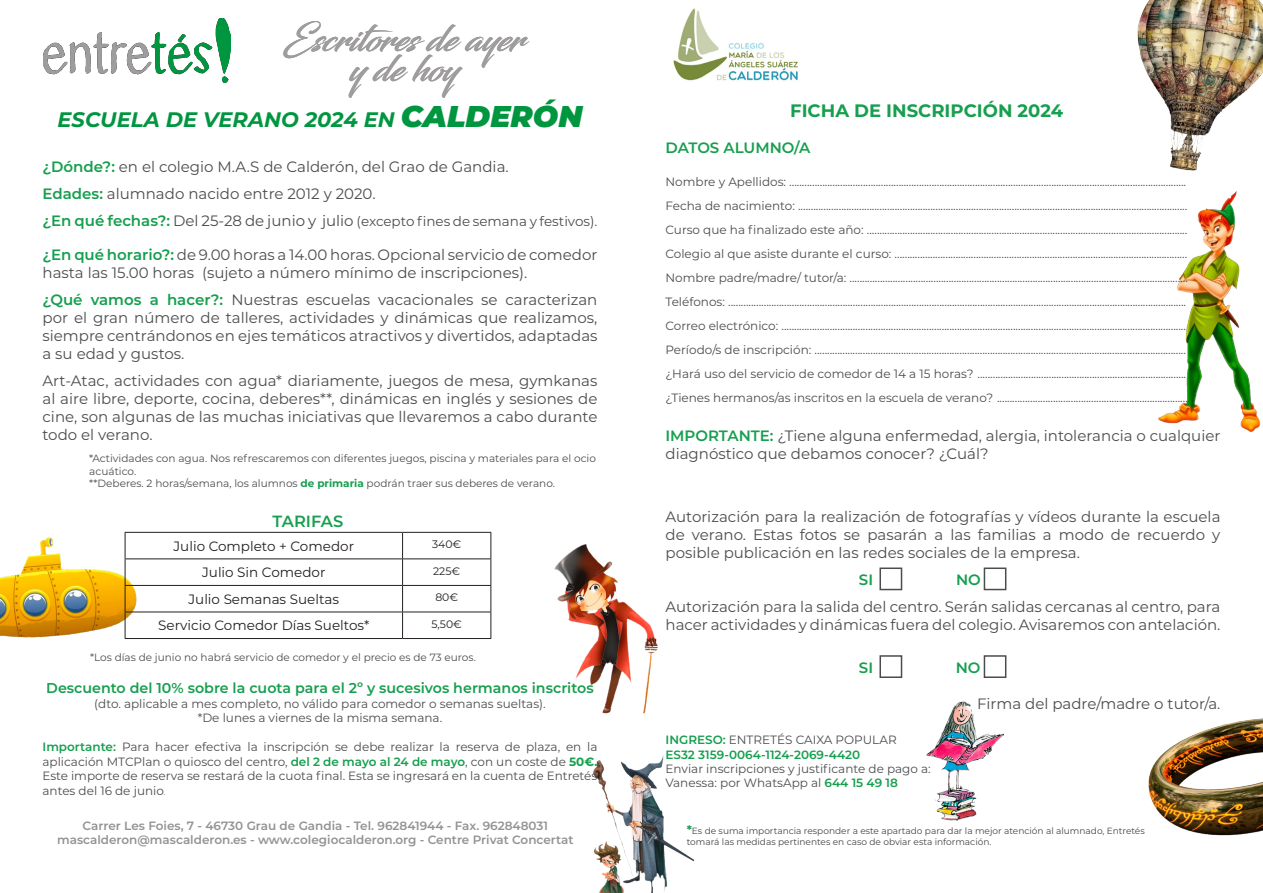
<style>
.page{position:relative;width:1263px;height:893px;background:#fff}
.page>*{position:absolute;margin:0;border:0;box-sizing:border-box;transform-origin:0 0}
.t1{font:36px "Blacksword";color:#9e9c9c}
.t2{font:italic 700 21px "Montserrat";color:#009640}
.t3{font:700 18px "Montserrat";color:#169f4e}
.t4{font:600 16.2px "Montserrat";color:#169f4e}
.t5{font:15px/18px "Montserrat";color:#4b4c4d}
.t6{font:600 15px "Montserrat";color:#169f4e}
.t7{font:600 14.25px "Montserrat";color:#169f4e}
.t8{font:13.5px "Montserrat";color:#231f20}
.t9{font:13.5px "Montserrat";color:#4b4c4d}
.t10{font:12px/14.4px "Montserrat";color:#4b4c4d}
.t11{font:600 12px "Montserrat";color:#939394}
.t12{font:600 12px "Montserrat";color:#169f4e}
.t13{font:10.8px "Montserrat";color:#231f20}
.t14{font:10.5px "Montserrat";color:#4b4c4d}
.t15{font:9px/10.8px "Montserrat";color:#424445}
.s1{font-weight:900;font-size:30px}
.s2{font-weight:600;color:#169f4e}
.s3{font-weight:600;font-size:15px;color:#169f4e}
.s4{font-size:15px}
.s5{font-weight:700;color:#169f4e}
.s6{font-size:7.5px}
.s7{font-weight:700;font-size:12px;color:#169f4e}
</style>
<div class="page">
<img style="left:673px;top:8px;width:125px;height:73px">
<img style="left:1138px;top:0;width:125px;height:170px">
<img style="left:1148px;top:719px;width:115px;height:117px">
<img style="left:0;top:538px;width:137px;height:100px">
<img style="left:555px;top:544px;width:103px;height:169px">
<img style="left:927px;top:701px;width:76px;height:120px">
<img style="left:593px;top:755px;width:100px;height:138px">
<img style="left:1158px;top:191px;width:103px;height:241px">
<hr style="left:125px;top:558px;width:278px;height:1px;background:#231f20">
<hr style="left:403px;top:558px;width:88px;height:1px;background:#231f20">
<hr style="left:125px;top:585px;width:278px;height:1px;background:#231f20">
<hr style="left:403px;top:585px;width:88px;height:1px;background:#231f20">
<hr style="left:125px;top:612px;width:278px;height:1px;background:#231f20">
<svg style="left:125px;top:533px;width:1px;height:105px"></svg>
<hr style="left:403px;top:612px;width:88px;height:1px;background:#231f20">
<svg style="left:402px;top:533px;width:1px;height:105px"></svg>
<svg style="left:490px;top:533px;width:1px;height:105px"></svg>
<hr style="left:125px;top:638px;width:278px;height:1px;background:#231f20">
<hr style="left:403px;top:638px;width:88px;height:1px;background:#231f20">
<hr style="left:125px;top:532px;width:278px;height:1px;background:#231f20">
<hr style="left:403px;top:532px;width:88px;height:1px;background:#231f20">
<div style="left:879px;top:567px;width:23px;height:23px;border:2px solid #4b4c4d"></div>
<div style="left:879px;top:655px;width:23px;height:23px;border:2px solid #4b4c4d"></div>
<div style="left:984px;top:567px;width:22px;height:23px;border:2px solid #4b4c4d"></div>
<div style="left:984px;top:655px;width:22px;height:23px;border:2px solid #4b4c4d"></div>
<img style="left:43px;top:18px;width:187px;height:64px">
<p class="t1" style="left:283px;top:17px;width:243px">Escritores de ayer</p>
<p class="t1" style="left:350px;top:47px;width:110px">y de hoy</p>
<p class="t2" style="left:58px;top:105px;width:526px">ESCUELA DE VERANO 2024 EN <span class="s1">CALDERÓN</span></p>
<p class="t5" style="left:43px;top:157px;width:468px"><span class="s2">¿Dónde?:</span> en el colegio M.A.S de Calderón, del Grao de Gandia.</p>
<p class="t5" style="left:43px;top:184px;width:335px"><span class="s2">Edades:</span> alumnado nacido entre 2012 y 2020.</p>
<p class="t9" style="left:43px;top:212px;width:556px"><span class="s3">¿En qué fechas?:</span> <span class="s4">Del 25-28 de junio y julio</span> (excepto fines de semana y festivos).</p>
<p class="t5" style="left:43px;top:246px;width:556px"><span class="s2">¿En qué horario?:</span> de 9.00 horas a 14.00 horas. Opcional servicio de comedor hasta las 15.00 horas (sujeto a número mínimo de inscripciones).</p>
<p class="t5" style="left:43px;top:291px;width:556px;text-align:justify"><span class="s2">¿Qué vamos a hacer?:</span> Nuestras escuelas vacacionales se caracterizan por el gran número de talleres, actividades y dinámicas que realizamos, siempre centrándonos en ejes temáticos atractivos y divertidos, adaptadas a su edad y gustos.</p>
<p class="t5" style="left:43px;top:372px;width:556px;text-align:justify">Art-Atac, actividades con agua* diariamente, juegos de mesa, gymkanas al aire libre, deporte, cocina, deberes**, dinámicas en inglés y sesiones de cine, son algunas de las muchas iniciativas que llevaremos a cabo durante todo el verano.</p>
<p class="t14" style="left:89px;top:451px;width:508px">*Actividades con agua. Nos refrescaremos con diferentes juegos, piscina y materiales para el ocio</p>
<p class="t14" style="left:89px;top:464px;width:48px">acuático.</p>
<p class="t14" style="left:89px;top:476px;width:467px">**Deberes. 2 horas/semana, los alumnos <span class="s5">de primaria</span> podrán traer sus deberes de verano.</p>
<p class="t4" style="left:273px;top:510px;width:72px">TARIFAS</p>
<p class="t8" style="left:174px;top:537px;width:182px">Julio Completo + Comedor</p>
<p class="t13" style="left:432px;top:537px;width:31px">340€</p>
<p class="t8" style="left:202px;top:563px;width:125px">Julio Sin Comedor</p>
<p class="t13" style="left:433px;top:563px;width:29px">225€</p>
<p class="t8" style="left:188px;top:590px;width:152px">Julio Semanas Sueltas</p>
<p class="t13" style="left:435px;top:590px;width:24px">80€</p>
<p class="t8" style="left:158px;top:616px;width:213px">Servicio Comedor Días Sueltos*</p>
<p class="t13" style="left:431px;top:617px;width:32px">5,50€</p>
<p class="t14" style="left:90px;top:650px;width:387px">*Los días de junio no habrá servicio de comedor y el precio es de 73 euros.</p>
<p class="t7" style="left:46px;top:678px;width:549px">Descuento del 10% sobre la cuota para el 2º y sucesivos hermanos inscritos</p>
<p class="t10" style="left:94px;top:696px;width:453px">(dto. aplicable a mes completo, no válido para comedor o semanas sueltas).</p>
<p class="t10" style="left:198px;top:710px;width:246px">*De lunes a viernes de la misma semana.</p>
<p class="t10" style="left:43px;top:740px;width:556px;text-align:justify"><span class="s2">Importante:</span> Para hacer efectiva la inscripción se debe realizar la reserva de plaza, en la aplicación MTCPlan o quiosco del centro, <span class="s2">del 2 de mayo al 24 de mayo</span>, con un coste de <span class="s5">50€.<br></span>Este importe de reserva se restará de la cuota final. Esta se ingresará en la cuenta de Entretés antes del 16 de junio<span class="s6">.</span></p>
<p class="t11" style="left:83px;top:817px;width:467px">Carrer Les Foies, 7 - 46730 Grau de Gandia - Tel. 962841944 - Fax. 962848031</p>
<p class="t11" style="left:57px;top:831px;width:518px">mascalderon@mascalderon.es - www.colegiocalderon.org - Centre Privat Concertat</p>
<p class="t3" style="left:790px;top:97px;width:274px">FICHA DE INSCRIPCIÓN 2024</p>
<p class="t6" style="left:665px;top:137px;width:146px">DATOS ALUMNO/A</p>
<p class="t10" style="left:665px;top:174px;width:522px">Nombre y Apellidos: ............................................................................................................................................................</p>
<p class="t10" style="left:665px;top:198px;width:523px">Fecha de nacimiento: .........................................................................................................................................................</p>
<p class="t10" style="left:665px;top:222px;width:523px">Curso que ha finalizado este año: ..............................................................................................................................</p>
<p class="t10" style="left:665px;top:241px;width:524px;line-height:24px">Colegio al que asiste durante el curso: ...................................................................................................................<br>Nombre padre/madre/ tutor/a: .....................................................................................................................................</p>
<p class="t10" style="left:665px;top:294px;width:522px">Teléfonos: ....................................................................................................................................................................................</p>
<p class="t10" style="left:665px;top:318px;width:522px">Correo electrónico: ...............................................................................................................................................................</p>
<p class="t10" style="left:665px;top:342px;width:522px">Período/s de inscripción: ..................................................................................................................................................</p>
<p class="t10" style="left:665px;top:366px;width:522px">¿Hará uso del servicio de comedor de 14 a 15 horas? ..................................................................................</p>
<p class="t10" style="left:665px;top:390px;width:524px">¿Tienes hermanos/as inscritos en la escuela de verano? ...........................................................................</p>
<p class="t5" style="left:665px;top:426px;width:556px"><span class="s2">IMPORTANTE:</span> ¿Tiene alguna enfermedad, alergia, intolerancia o cualquier diagnóstico que debamos conocer? ¿Cuál?</p>
<p class="t5" style="left:665px;top:507px;width:556px;text-align:justify">Autorización para la realización de fotografías y vídeos durante la escuela de verano. Estas fotos se pasarán a las familias a modo de recuerdo y posible publicación en las redes sociales de la empresa.</p>
<p class="t6" style="left:859px;top:569px;width:16px">SI</p>
<p class="t6" style="left:956px;top:569px;width:26px">NO</p>
<p class="t5" style="left:665px;top:597px;width:556px">Autorización para la salida del centro. Serán salidas cercanas al centro, para hacer actividades y dinámicas fuera del colegio. Avisaremos con antelación.</p>
<p class="t6" style="left:859px;top:657px;width:16px">SI</p>
<p class="t6" style="left:956px;top:657px;width:26px">NO</p>
<p class="t5" style="left:977px;top:694px;width:245px">Firma del padre/madre o tutor/a.</p>
<p class="t10" style="left:665px;top:732px;width:233px"><span class="s2">INGRESO:</span> ENTRETÉS CAIXA POPULAR</p>
<p class="t12" style="left:665px;top:746px;width:196px">ES32 3159-0064-1124-2069-4420</p>
<p class="t10" style="left:665px;top:761px;width:267px">Enviar inscripciones y justificante de pago a:</p>
<p class="t10" style="left:665px;top:776px;width:234px">Vanessa: por WhatsApp al <span class="s2">644 15 49 18</span></p>
<p class="t15" style="left:687px;top:825px;width:459px"><span class="s7">*</span>Es de suma importancia responder a este apartado para dar la mejor atención al alumnado, Entretés tomará las medidas pertinentes en caso de obviar esta información.</p>
</div>
